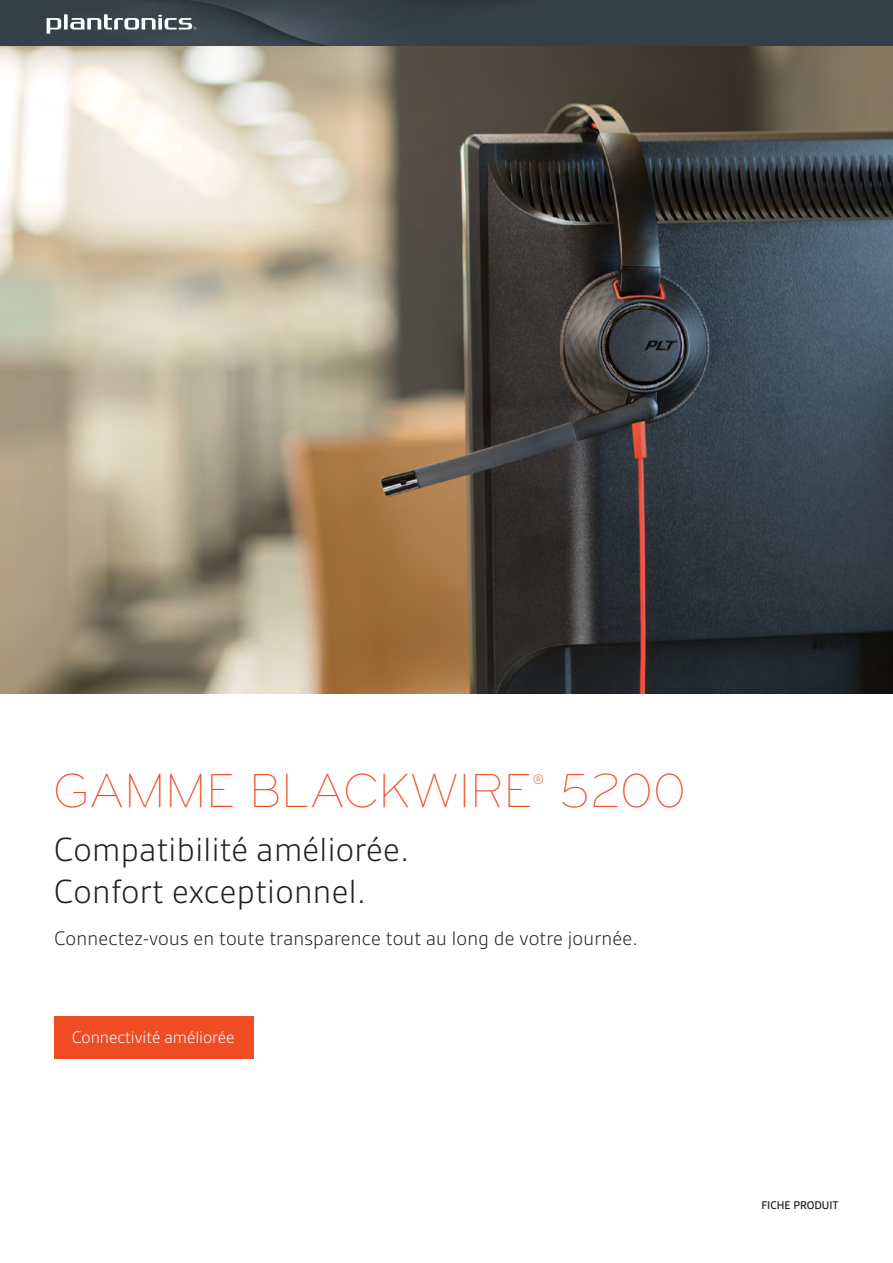
<style>
.page{position:relative;width:893px;height:1263px;background:#fff}
.page>*{position:absolute;margin:0;border:0;box-sizing:border-box;transform-origin:0 0}
.t1{font:49.5px "Bryant Light Alternate";letter-spacing:-.01em;color:#f04c24}
.t2{font:300 36px/42px "Gesta";letter-spacing:.01em;color:#231f20}
.t3{font:300 21px "Gesta";letter-spacing:.01em;color:#231f20}
.t4{font:300 18px "Gesta";color:#fff}
.t5{font:500 12px "Gesta";color:#231f20}
</style>
<div class="page">
<svg style="left:0;top:0;width:893px;height:47px;background:#3b464d"></svg>
<img style="left:0;top:47px;width:893px;height:646px">
<div style="left:54px;top:1016px;width:200px;height:43px;background:#f04c24"></div>
<h1 class="t1" style="left:53px;top:762px;width:635px">GAMME BLACKWIRE<sup>®</sup> 5200</h1>
<h2 class="t2" style="left:54px;top:828px;width:357px">Compatibilité améliorée.<br>Confort exceptionnel.</h2>
<p class="t3" style="left:54px;top:927px;width:585px">Connectez-vous en toute transparence tout au long de votre journée.</p>
<p class="t4" style="left:72px;top:1027px;width:164px">Connectivité améliorée</p>
<p class="t5" style="left:761px;top:1198px;width:79px">FICHE PRODUIT</p>
</div>
